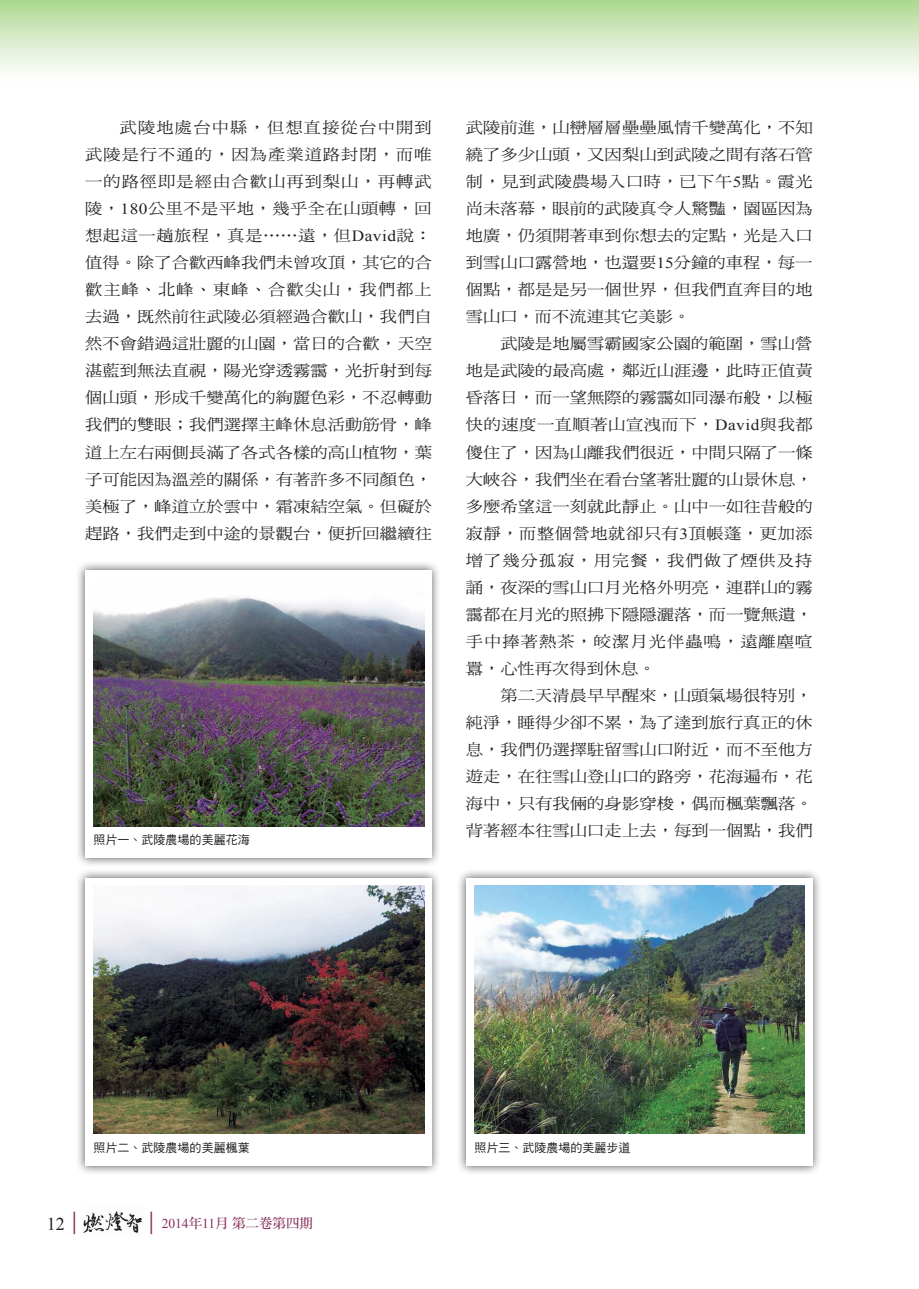
<style>
.page{position:relative;width:919px;height:1289px;background:#fff}
.page>*{position:absolute;margin:0;border:0;box-sizing:border-box;transform-origin:0 0}
.t1{font:18px "Times New Roman";color:#231f20}
.內文{font:15.6px/27px "DF Ming Std W5";letter-spacing:.005em;color:#231f20;text-align:justify;scale:1.11 1}
.t2{font:13.5px "DF Ming Std W7";color:#832e59}
.圖說{font:12px "DF Hei Std W5";color:#231f20}
.s1{font-family:"Times New Roman"}
.s2{font-family:"DF Ming Std W7";font-size:22.5px;color:#832e59}
.s3{font-size:22.5px}
</style>
<div class="page">
<img style="left:83px;top:1211px;width:59px;height:22px">
<div style="left:0;top:0;width:918px;height:105px;background:linear-gradient(to bottom,#b4da99,#fff)"></div>
<div style="left:75px;top:560px;width:372px;height:314px;background:#231f20;opacity:.75"></div>
<div style="left:85px;top:570px;width:347px;height:288px;background:#fff"></div>
<img style="left:94px;top:597px;width:330px;height:229px">
<div style="left:75px;top:867px;width:372px;height:314px;background:#231f20;opacity:.75"></div>
<div style="left:85px;top:877px;width:347px;height:288px;background:#fff"></div>
<img style="left:94px;top:885px;width:330px;height:248px">
<div style="left:456px;top:867px;width:372px;height:314px;background:#231f20;opacity:.75"></div>
<div style="left:466px;top:877px;width:346px;height:288px;background:#fff"></div>
<img style="left:474px;top:885px;width:330px;height:248px">
<p class="內文" style="left:85px;top:114px;width:314px;text-indent:34px">武陵地處台中縣，但想直接從台中開到武陵是行不通的，因為產業道路封閉，而唯一的路徑即是經由合歡山再到梨山，再轉武陵，<span class="s1">180</span>公里不是平地，幾乎全在山頭轉，回想起這一趟旅程，真是⋯⋯遠，但<span class="s1">David</span>說：值得。除了合歡西峰我們未曾攻頂，其它的合歡主峰、北峰、東峰、合歡尖山，我們都上去過，既然前往武陵必須經過合歡山，我們自然不會錯過這壯麗的山園，當日的合歡，天空湛藍到無法直視，陽光穿透霧靄，光折射到每個山頭，形成千變萬化的絢麗色彩，不忍轉動我們的雙眼；我們選擇主峰休息活動筋骨，峰道上左右兩側長滿了各式各樣的高山植物，葉子可能因為溫差的關係，有著許多不同顏色，美極了，峰道立於雲中，霜凍結空氣。但礙於趕路，我們走到中途的景觀台，便折回繼續往</p>
<p class="內文" style="left:466px;top:114px;width:314px">武陵前進，山巒層層壘壘風情千變萬化，不知繞了多少山頭，又因梨山到武陵之間有落石管制，見到武陵農場入口時，已下午<span class="s1">5</span>點。霞光尚未落幕，眼前的武陵真令人驚豔，園區因為地廣，仍須開著車到你想去的定點，光是入口到雪山口露營地，也還要<span class="s1">15</span>分鐘的車程，每一個點，都是是另一個世界，但我們直奔目的地雪山口，而不流連其它美影。</p>
<p class="內文" style="left:466px;top:330px;width:314px;text-indent:34px">武陵是地屬雪霸國家公園的範圍，雪山營地是武陵的最高處，鄰近山涯邊，此時正值黃昏落日，而一望無際的霧靄如同瀑布般，以極快的速度一直順著山宣洩而下，<span class="s1">David</span>與我都傻住了，因為山離我們很近，中間只隔了一條大峽谷，我們坐在看台望著壯麗的山景休息，多麼希望這一刻就此靜止。山中一如往昔般的寂靜，而整個營地就卻只有<span class="s1">3</span>頂帳蓬，更加添增了幾分孤寂，用完餐，我們做了煙供及持誦，夜深的雪山口月光格外明亮，連群山的霧靄都在月光的照拂下隱隱灑落，而一覽無遺，手中捧著熱茶，皎潔月光伴蟲鳴，遠離塵喧囂，心性再次得到休息。</p>
<p class="內文" style="left:466px;top:681px;width:314px;text-indent:34px">第二天清晨早早醒來，山頭氣場很特別，純淨，睡得少卻不累，為了達到旅行真正的休息，我們仍選擇駐留雪山口附近，而不至他方遊走，在往雪山登山口的路旁，花海遍布，花海中，只有我倆的身影穿梭，偶而楓葉飄落。背著經本往雪山口走上去，每到一個點，我們</p>
<p class="圖說" style="left:94px;top:833px;width:157px">照片一、武陵農場的美麗花海</p>
<p class="圖說" style="left:94px;top:1140px;width:157px">照片二、武陵農場的美麗楓葉</p>
<p class="圖說" style="left:474px;top:1140px;width:157px">照片三、武陵農場的美麗步道</p>
<p class="t1" style="left:47px;top:1212px;width:40px">12<span class="s2">｜</span></p>
<p class="t2" style="left:140px;top:1215px;width:174px"><span class="s3">｜</span><span class="s1">2014</span>年<span class="s1">11</span>月第二卷第四期</p>
</div>
